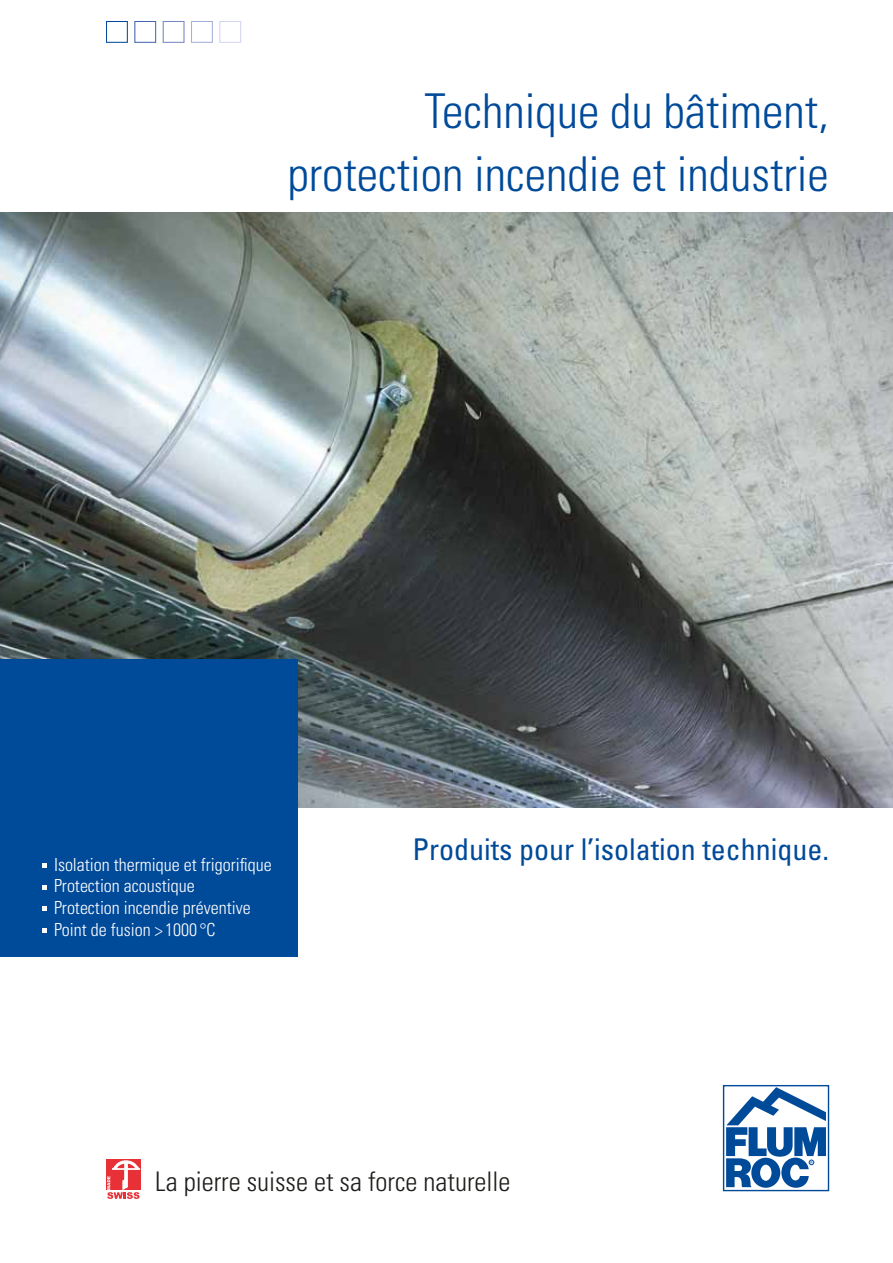
<style>
.page{position:relative;width:893px;height:1263px;background:#fff}
.page>*{position:absolute;margin:0;border:0;box-sizing:border-box;transform-origin:0 0}
.t1{font:300 condensed 48px/63.8px "Univers";color:#004a9a;text-align:right}
.t2{font:condensed 30px "Univers";color:#004a9a}
.t3{font:300 condensed 27px "Univers";color:#1d1d1b}
.t4{font:300 condensed 18px/21.6px "Univers";color:#fff}
</style>
<div class="page">
<img style="left:0;top:213px;width:893px;height:595px">
<div style="left:0;top:659px;width:298px;height:298px;background:#004a9a"></div>
<div style="left:723px;top:1085px;width:106px;height:106px;border:1px solid #004a9a"></div>
<svg style="left:726px;top:1087px;width:100px;height:101px"></svg>
<div style="left:106px;top:1159px;width:34px;height:31px;background:#e73137"></div>
<svg style="left:107px;top:1160px;width:33px;height:39px"></svg>
<div style="left:220px;top:21px;width:21px;height:22px;border:1px solid #d2d6ed"></div>
<div style="left:191px;top:21px;width:22px;height:22px;border:1px solid #a4aed8"></div>
<div style="left:163px;top:21px;width:21px;height:22px;border:1px solid #7588c2"></div>
<div style="left:135px;top:21px;width:21px;height:22px;border:1px solid #4366ad"></div>
<div style="left:106px;top:21px;width:22px;height:22px;border:1px solid #004a9a"></div>
<svg style="left:43px;top:863px;width:4px;height:5px"></svg>
<svg style="left:43px;top:885px;width:4px;height:4px"></svg>
<svg style="left:43px;top:906px;width:4px;height:5px"></svg>
<svg style="left:43px;top:928px;width:4px;height:4px"></svg>
<h1 class="t1" style="left:288px;top:84px;width:543px">Technique du bâtiment, protection incendie et industrie</h1>
<p class="t4" style="left:54px;top:855px;width:219px">Isolation thermique et frigorifique<br>Protection acoustique<br>Protection incendie préventive<br>Point de fusion &gt; 1000 °C</p>
<h2 class="t2" style="left:413px;top:838px;width:418px">Produits pour l’isolation technique.</h2>
<h3 class="t3" style="left:155px;top:1171px;width:357px">La pierre suisse et sa force naturelle</h3>
</div>
